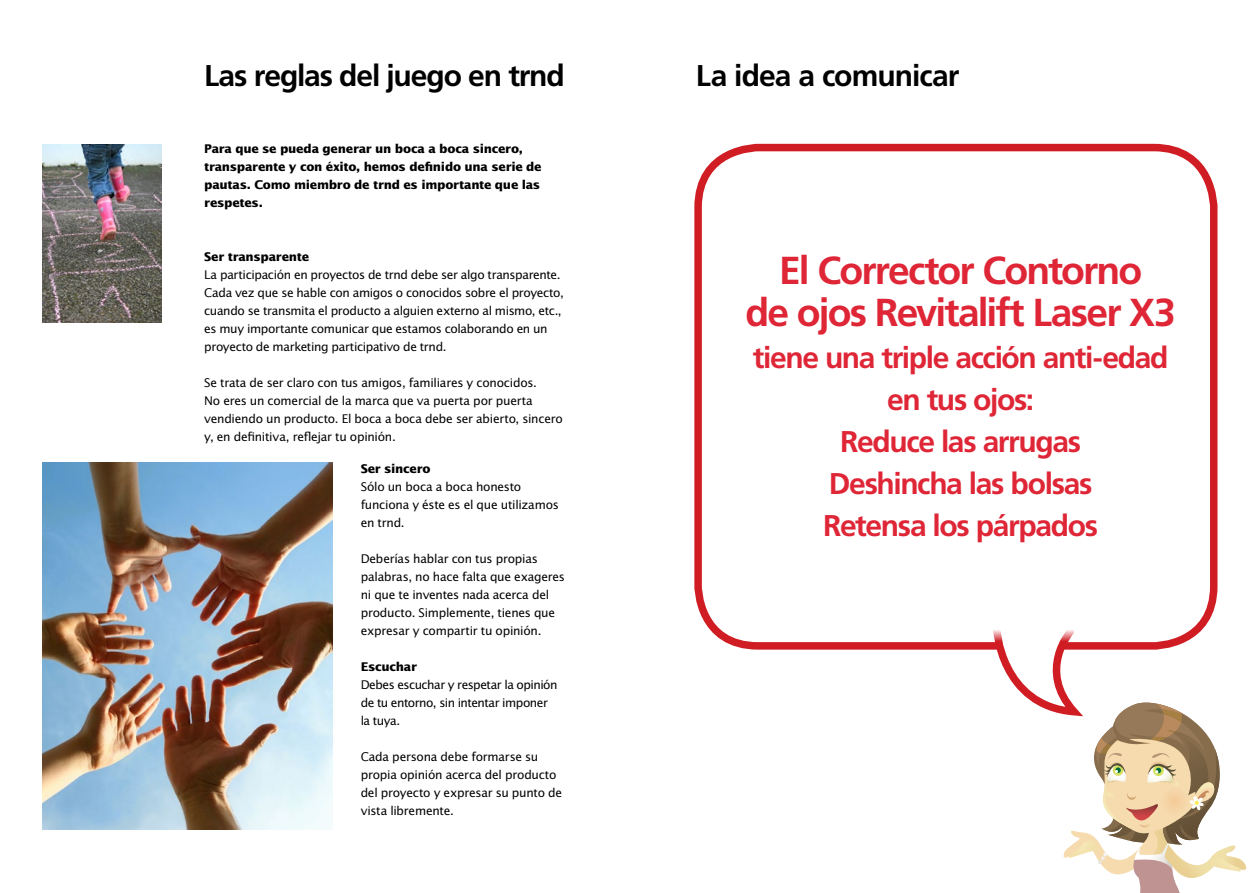
<style>
.page{position:relative;width:1259px;height:893px;background:#fff}
.page>*{position:absolute;margin:0;border:0;box-sizing:border-box;transform-origin:0 0}
.t1{font:700 39px/42px "Frutiger LT Std";letter-spacing:-.05em;color:#df2636;text-align:center}
.t2{font:700 30px/42px "Frutiger LT Std";letter-spacing:-.045em;color:#df2636;text-align:center}
.t3{font:700 30px "Frutiger LT Std";letter-spacing:-.035em;color:#000}
.t4{font:12px/18px "Lucida Sans Std";letter-spacing:-.025em;color:#000}
.t5{font:700 12px/18px "Lucida Sans Std";letter-spacing:-.025em;color:#000}
</style>
<div class="page">
<img style="left:43px;top:144px;width:119px;height:178px">
<img style="left:43px;top:462px;width:289px;height:367px">
<div style="left:694px;top:144px;width:523px;height:506px;border:8px solid #d01d24;border-radius:60px"></div>
<svg style="left:989px;top:622px;width:258px;height:271px"></svg>
<h2 class="t3" style="left:204px;top:58px;width:362px">Las reglas del juego en trnd</h2>
<p class="t5" style="left:204px;top:140px;width:339px">Para que se pueda generar un boca a boca sincero, transparente y con éxito, hemos definido una serie de pautas. Como miembro de trnd es importante que las respetes.</p>
<p class="t5" style="left:204px;top:248px;width:106px">Ser transparente</p>
<p class="t4" style="left:204px;top:266px;width:361px">La participación en proyectos de trnd debe ser algo transparente.<br>Cada vez que se hable con amigos o conocidos sobre el proyecto, cuando se transmita el producto a alguien externo al mismo, etc., es muy importante comunicar que estamos colaborando en un proyecto de marketing participativo de trnd.</p>
<p class="t4" style="left:204px;top:374px;width:360px">Se trata de ser claro con tus amigos, familiares y conocidos.<br>No eres un comercial de la marca que va puerta por puerta vendiendo un producto. El boca a boca debe ser abierto, sincero y, en definitiva, reflejar tu opinión.</p>
<p class="t5" style="left:361px;top:460px;width:71px">Ser sincero</p>
<p class="t4" style="left:361px;top:478px;width:200px">Sólo un boca a boca honesto funciona y éste es el que utilizamos en trnd.</p>
<p class="t4" style="left:361px;top:550px;width:206px">Deberías hablar con tus propias palabras, no hace falta que exageres ni que te inventes nada acerca del producto. Simplemente, tienes que expresar y compartir tu opinión.</p>
<p class="t5" style="left:361px;top:658px;width:58px">Escuchar</p>
<p class="t4" style="left:361px;top:676px;width:198px">Debes escuchar y respetar la opinión de tu entorno, sin intentar imponer la tuya.</p>
<p class="t4" style="left:361px;top:748px;width:203px">Cada persona debe formarse su propia opinión acerca del producto del proyecto y expresar su punto de vista libremente.</p>
<h2 class="t3" style="left:696px;top:58px;width:265px">La idea a comunicar</h2>
<h1 class="t1" style="left:745px;top:250px;width:432px">El Corrector Contorno<br>de ojos Revitalift Laser X3</h1>
<h2 class="t2" style="left:752px;top:337px;width:417px">tiene una triple acción anti-edad en tus ojos:<br>Reduce las arrugas<br>Deshincha las bolsas<br>Retensa los párpados</h2>
</div>
